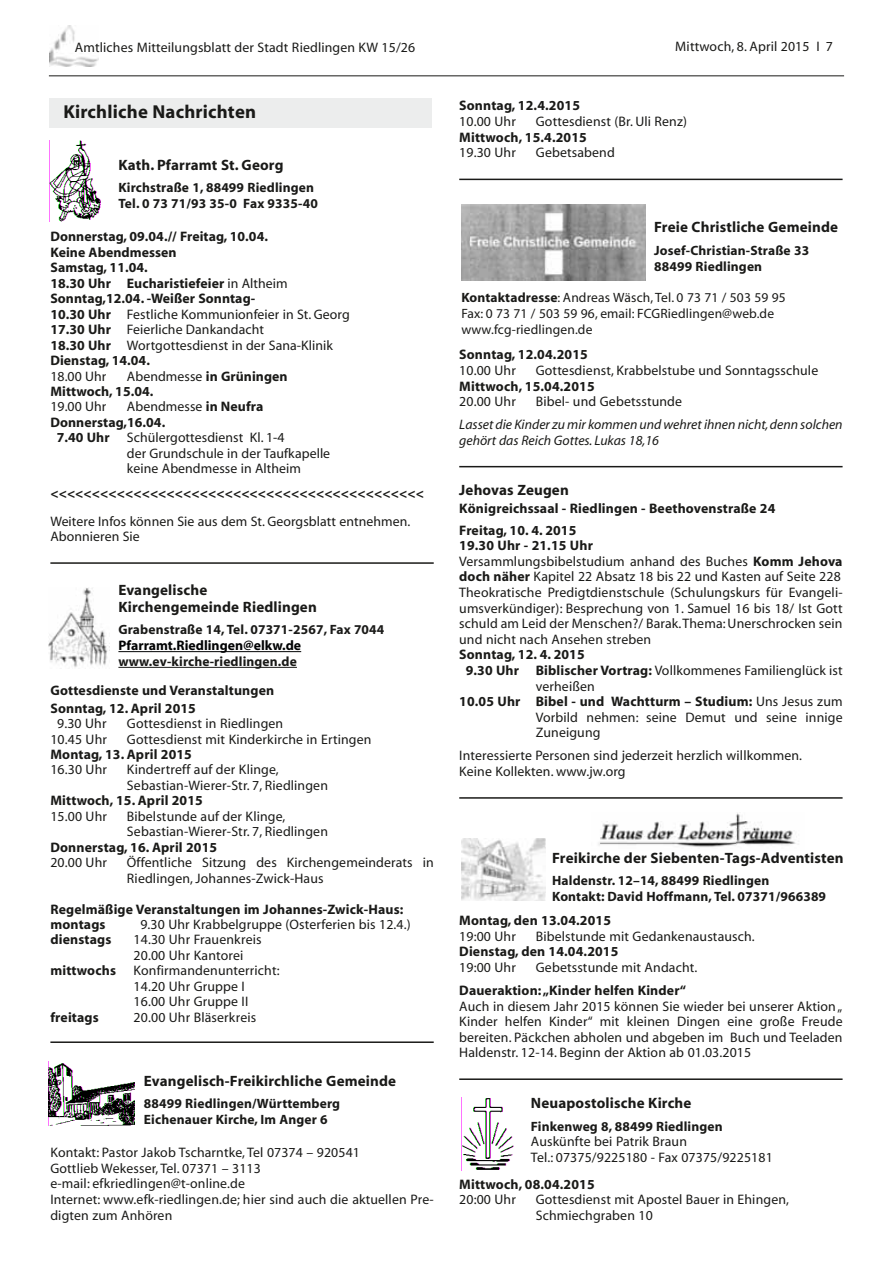
<style>
.page{position:relative;width:893px;height:1263px;background:#fff}
.page>*{position:absolute;margin:0;border:0;box-sizing:border-box;transform-origin:0 0}
.t1{font:700 18.75px "Myriad";letter-spacing:.01em;color:#1a1a18}
.t2{font:700 15px/17.2px "Myriad";letter-spacing:.01em;color:#1a1a18}
.t3{font:13.8px/15.6px "Myriad";letter-spacing:.01em;color:#1a1a18}
.t4{font:700 13.8px/15.5px "Myriad";letter-spacing:.01em;color:#1a1a18}
.t5{font:italic 13.8px/15.6px "Myriad";color:#1a1a18}
.t6{font:700 13.8px "Myriad";color:#020304}
.t7{font:700 13.5px/15.8px "Myriad";letter-spacing:.01em;color:#1a1a18}
.t8{font:13.5px/15.8px "Myriad";letter-spacing:.01em;color:#1a1a18}
.s1{font-weight:400}
.s2{font-weight:700}
</style>
<div class="page">
<hr style="left:50px;top:562px;width:384px;height:2px;background:#1a1a18">
<hr style="left:50px;top:1041px;width:384px;height:2px;background:#1a1a18">
<hr style="left:459px;top:179px;width:384px;height:1px;background:#1a1a18">
<hr style="left:459px;top:466px;width:384px;height:1px;background:#1a1a18">
<hr style="left:459px;top:797px;width:384px;height:2px;background:#1a1a18">
<hr style="left:459px;top:1078px;width:384px;height:2px;background:#1a1a18">
<hr style="left:49px;top:75px;width:795px;height:1px;background:#1a1a18">
<img style="left:49px;top:26px;width:49px;height:41px">
<div style="left:49px;top:98px;width:383px;height:30px;background:#eceded"></div>
<img style="left:49px;top:140px;width:51px;height:81px">
<hr style="left:118px;top:651px;width:183px;height:1px;background:#020304">
<hr style="left:118px;top:667px;width:179px;height:1px;background:#1a1a18">
<img style="left:49px;top:588px;width:59px;height:80px">
<img style="left:49px;top:1063px;width:85px;height:62px">
<svg style="left:461px;top:204px;width:185px;height:77px"></svg>
<img style="left:461px;top:205px;width:184px;height:75px">
<img style="left:462px;top:838px;width:83px;height:63px">
<img style="left:598px;top:813px;width:198px;height:34px">
<img style="left:462px;top:1098px;width:52px;height:72px">
<p class="t3" style="left:75px;top:40px;width:342px">Amtliches Mitteilungsblatt der Stadt Riedlingen KW 15/26</p>
<p class="t3" style="left:675px;top:39px;width:168px">Mittwoch, 8. April 2015 I 7<sup>7</sup></p>
<h1 class="t1" style="left:63px;top:104px;width:194px">Kirchliche Nachrichten</h1>
<p class="t2" style="left:118px;top:158px;width:167px">Kath. Pfarramt St. Georg</p>
<p class="t7" style="left:118px;top:181px;width:201px">Kirchstraße 1, 88499 Riedlingen<br>Tel. 0 73 71/93 35-0 Fax 9335-40</p>
<p class="t4" style="left:50px;top:230px;width:301px">Donnerstag, 09.04.// Freitag, 10.04.<br>Keine Abendmessen<br>Samstag, 11.04.<br>18.30 Uhr Eucharistiefeier <span class="s1">in Altheim<br></span>Sonntag,12.04. -Weißer Sonntag-<br>10.30 Uhr <span class="s1">Festliche Kommunionfeier in St. Georg<br></span>17.30 Uhr <span class="s1">Feierliche Dankandacht<br></span>18.30 Uhr <span class="s1">Wortgottesdienst in der Sana-Klinik<br></span>Dienstag, 14.04.</p>
<p class="t3" style="left:50px;top:369px;width:58px">18.00 Uhr</p>
<p class="t4" style="left:50px;top:369px;width:239px;text-indent:77px"><span class="s1">Abendmesse</span> in Grüningen<br>Mittwoch, 15.04.</p>
<p class="t3" style="left:50px;top:400px;width:58px">19.00 Uhr</p>
<p class="t3" style="left:127px;top:400px;width:138px">Abendmesse <span class="s2">in Neufra</span></p>
<p class="t4" style="left:50px;top:416px;width:116px">Donnerstag,16.04.</p>
<p class="t4" style="left:57px;top:431px;width:54px">7.40 Uhr</p>
<p class="t3" style="left:127px;top:431px;width:205px">Schülergottesdienst Kl. 1-4<br>der Grundschule in der Taufkapelle keine Abendmesse in Altheim</p>
<p class="t4" style="left:50px;top:486px;width:375px">&lt;&lt;&lt;&lt;&lt;&lt;&lt;&lt;&lt;&lt;&lt;&lt;&lt;&lt;&lt;&lt;&lt;&lt;&lt;&lt;&lt;&lt;&lt;&lt;&lt;&lt;&lt;&lt;&lt;&lt;&lt;&lt;&lt;&lt;&lt;&lt;&lt;&lt;&lt;&lt;&lt;&lt;&lt;&lt;&lt;</p>
<p class="t3" style="left:50px;top:514px;width:361px">Weitere Infos können Sie aus dem St. Georgsblatt entnehmen.<br>Abonnieren Sie</p>
<p class="t2" style="left:118px;top:582px;width:200px">Evangelische<br>Kirchengemeinde Riedlingen</p>
<p class="t7" style="left:118px;top:623px;width:267px">Grabenstraße 14, Tel. 07371-2567, Fax 7044</p>
<p class="t6" style="left:118px;top:640px;width:184px">Pfarramt.Riedlingen@elkw.de</p>
<p class="t7" style="left:118px;top:654px;width:180px">www.ev-kirche-riedlingen.de</p>
<p class="t4" style="left:50px;top:682px;width:225px;line-height:17.7px">Gottesdienste und Veranstaltungen<br>Sonntag, 12. April 2015</p>
<p class="t3" style="left:57px;top:717px;width:51px">9.30 Uhr</p>
<p class="t3" style="left:127px;top:717px;width:158px">Gottesdienst in Riedlingen</p>
<p class="t3" style="left:50px;top:732px;width:58px">10.45 Uhr</p>
<p class="t3" style="left:127px;top:732px;width:246px">Gottesdienst mit Kinderkirche in Ertingen</p>
<p class="t4" style="left:50px;top:748px;width:143px">Montag, 13. April 2015</p>
<p class="t3" style="left:50px;top:763px;width:58px">16.30 Uhr</p>
<p class="t3" style="left:127px;top:763px;width:203px">Kindertreff auf der Klinge,<br>Sebastian-Wierer-Str. 7, Riedlingen</p>
<p class="t4" style="left:50px;top:794px;width:154px">Mittwoch, 15. April 2015</p>
<p class="t3" style="left:50px;top:809px;width:58px">15.00 Uhr</p>
<p class="t3" style="left:127px;top:809px;width:203px">Bibelstunde auf der Klinge,<br>Sebastian-Wierer-Str. 7, Riedlingen</p>
<p class="t4" style="left:50px;top:840px;width:168px">Donnerstag, 16. April 2015</p>
<p class="t3" style="left:50px;top:856px;width:58px">20.00 Uhr</p>
<p class="t3" style="left:127px;top:856px;width:308px">Öffentliche Sitzung des Kirchengemeinderats in<br>Riedlingen, Johannes-Zwick-Haus</p>
<p class="t4" style="left:50px;top:902px;width:355px">Regelmäßige Veranstaltungen im Johannes-Zwick-Haus: montags</p>
<p class="t3" style="left:140px;top:918px;width:272px">9.30 Uhr Krabbelgruppe (Osterferien bis 12.4.)</p>
<p class="t4" style="left:50px;top:933px;width:62px">dienstags</p>
<p class="t3" style="left:134px;top:933px;width:129px">14.30 Uhr Frauenkreis<br>20.00 Uhr Kantorei</p>
<p class="t4" style="left:50px;top:964px;width:67px">mittwochs</p>
<p class="t3" style="left:134px;top:964px;width:147px">Konfirmandenunterricht:<br>14.20 Uhr Gruppe I<br>16.00 Uhr Gruppe II</p>
<p class="t4" style="left:50px;top:1010px;width:50px">freitags</p>
<p class="t3" style="left:134px;top:1010px;width:124px">20.00 Uhr Bläserkreis</p>
<p class="t2" style="left:144px;top:1074px;width:254px">Evangelisch-Freikirchliche Gemeinde</p>
<p class="t7" style="left:144px;top:1097px;width:198px">88499 Riedlingen/Württemberg<br>Eichenauer Kirche, Im Anger 6</p>
<p class="t3" style="left:50px;top:1146px;width:385px">Kontakt: Pastor Jakob Tscharntke, Tel 07374 – 920541<br>Gottlieb Wekesser, Tel. 07371 – 3113<br>e-mail: efkriedlingen@t-online.de<br>Internet: www.efk-riedlingen.de; hier sind auch die aktuellen Pre&shy;digten zum Anhören</p>
<p class="t4" style="left:459px;top:99px;width:122px">Sonntag, 12.4.2015</p>
<p class="t3" style="left:459px;top:114px;width:58px">10.00 Uhr</p>
<p class="t3" style="left:536px;top:114px;width:153px">Gottesdienst (Br. Uli Renz)</p>
<p class="t4" style="left:459px;top:130px;width:129px">Mittwoch, 15.4.2015</p>
<p class="t3" style="left:459px;top:146px;width:58px">19.30 Uhr</p>
<p class="t3" style="left:536px;top:146px;width:81px">Gebetsabend</p>
<p class="t2" style="left:654px;top:219px;width:185px">Freie Christliche Gemeinde</p>
<p class="t7" style="left:654px;top:244px;width:156px">Josef-Christian-Straße 33<br>88499 Riedlingen</p>
<p class="t8" style="left:461px;top:291px;width:326px"><span class="s2">Kontaktadresse</span>: Andreas Wäsch, Tel. 0 73 71 / 503 59 95<br>Fax: 0 73 71 / 503 59 96, email: FCGRiedlingen@web.de www.fcg-riedlingen.de</p>
<p class="t4" style="left:459px;top:348px;width:130px">Sonntag, 12.04.2015</p>
<p class="t3" style="left:459px;top:364px;width:58px">10.00 Uhr</p>
<p class="t3" style="left:536px;top:364px;width:284px">Gottesdienst, Krabbelstube und Sonntagsschule</p>
<p class="t4" style="left:459px;top:379px;width:137px">Mittwoch, 15.04.2015</p>
<p class="t3" style="left:459px;top:395px;width:58px">20.00 Uhr</p>
<p class="t3" style="left:536px;top:395px;width:148px">Bibel- und Gebetsstunde</p>
<p class="t5" style="left:459px;top:418px;width:385px">Lasset die Kinder zu mir kommen und wehret ihnen nicht, denn solchen gehört das Reich Gottes. Lukas 18,16</p>
<p class="t2" style="left:459px;top:483px;width:111px">Jehovas Zeugen</p>
<p class="t4" style="left:459px;top:499px;width:318px;line-height:21.5px">Königreichssaal - Riedlingen - Beethovenstraße 24<br>Freitag, 10. 4. 2015</p>
<p class="t3" style="left:459px;top:539px;width:385px"><span class="s2">19.30 Uhr - 21.15 Uhr<br></span>Versammlungsbibelstudium anhand des Buches <span class="s2">Komm Jehova doch näher</span> Kapitel 22 Absatz 18 bis 22 und Kasten auf Seite 228<br>Theokratische Predigtdienstschule (Schulungskurs für Evangeli&shy;umsverkündiger): Besprechung von 1. Samuel 16 bis 18/ Ist Gott schuld am Leid der Menschen?/ Barak. Thema: Unerschrocken sein und nicht nach Ansehen streben</p>
<p class="t4" style="left:459px;top:648px;width:127px">Sonntag, 12. 4. 2015</p>
<p class="t3" style="left:466px;top:664px;width:378px"><span class="s2">9.30 Uhr Biblischer Vortrag:</span> Vollkommenes Familienglück ist</p>
<p class="t3" style="left:536px;top:679px;width:61px">verheißen</p>
<p class="t4" style="left:459px;top:695px;width:385px">10.05 Uhr Bibel - und Wachtturm – Studium: <span class="s1">Uns Jesus zum</span></p>
<p class="t3" style="left:536px;top:710px;width:308px">Vorbild nehmen: seine Demut und seine innige</p>
<p class="t3" style="left:536px;top:726px;width:66px">Zuneigung</p>
<p class="t3" style="left:459px;top:749px;width:344px">Interessierte Personen sind jederzeit herzlich willkommen.<br>Keine Kollekten. www.jw.org</p>
<p class="t2" style="left:552px;top:851px;width:293px">Freikirche der Siebenten-Tags-Adventisten</p>
<p class="t7" style="left:552px;top:874px;width:275px">Haldenstr. 12–14, 88499 Riedlingen<br>Kontakt: David Hoffmann, Tel. 07371/966389</p>
<p class="t4" style="left:459px;top:914px;width:153px">Montag, den 13.04.2015</p>
<p class="t3" style="left:459px;top:929px;width:58px">19:00 Uhr</p>
<p class="t3" style="left:536px;top:929px;width:220px">Bibelstunde mit Gedankenaustausch.</p>
<p class="t4" style="left:459px;top:945px;width:161px">Dienstag, den 14.04.2015</p>
<p class="t3" style="left:459px;top:961px;width:58px">19:00 Uhr</p>
<p class="t3" style="left:536px;top:961px;width:163px">Gebetsstunde mit Andacht.</p>
<p class="t4" style="left:459px;top:984px;width:228px">Daueraktion: „Kinder helfen Kinder“</p>
<p class="t3" style="left:459px;top:999px;width:385px;text-align:justify">Auch in diesem Jahr 2015 können Sie wieder bei unserer Aktion „ Kinder helfen Kinder“ mit kleinen Dingen eine große Freude bereiten. Päckchen abholen und abgeben im Buch und Teeladen Haldenstr. 12-14. Beginn der Aktion ab 01.03.2015</p>
<p class="t2" style="left:531px;top:1096px;width:162px">Neuapostolische Kirche</p>
<p class="t7" style="left:531px;top:1119px;width:193px">Finkenweg 8, 88499 Riedlingen</p>
<p class="t3" style="left:531px;top:1135px;width:243px">Auskünfte bei Patrik Braun<br>Tel.: 07375/9225180 - Fax 07375/9225181</p>
<p class="t4" style="left:459px;top:1177px;width:137px">Mittwoch, 08.04.2015</p>
<p class="t3" style="left:459px;top:1193px;width:58px">20:00 Uhr</p>
<p class="t3" style="left:536px;top:1193px;width:255px">Gottesdienst mit Apostel Bauer in Ehingen,<br>Schmiechgraben 10</p>
</div>
